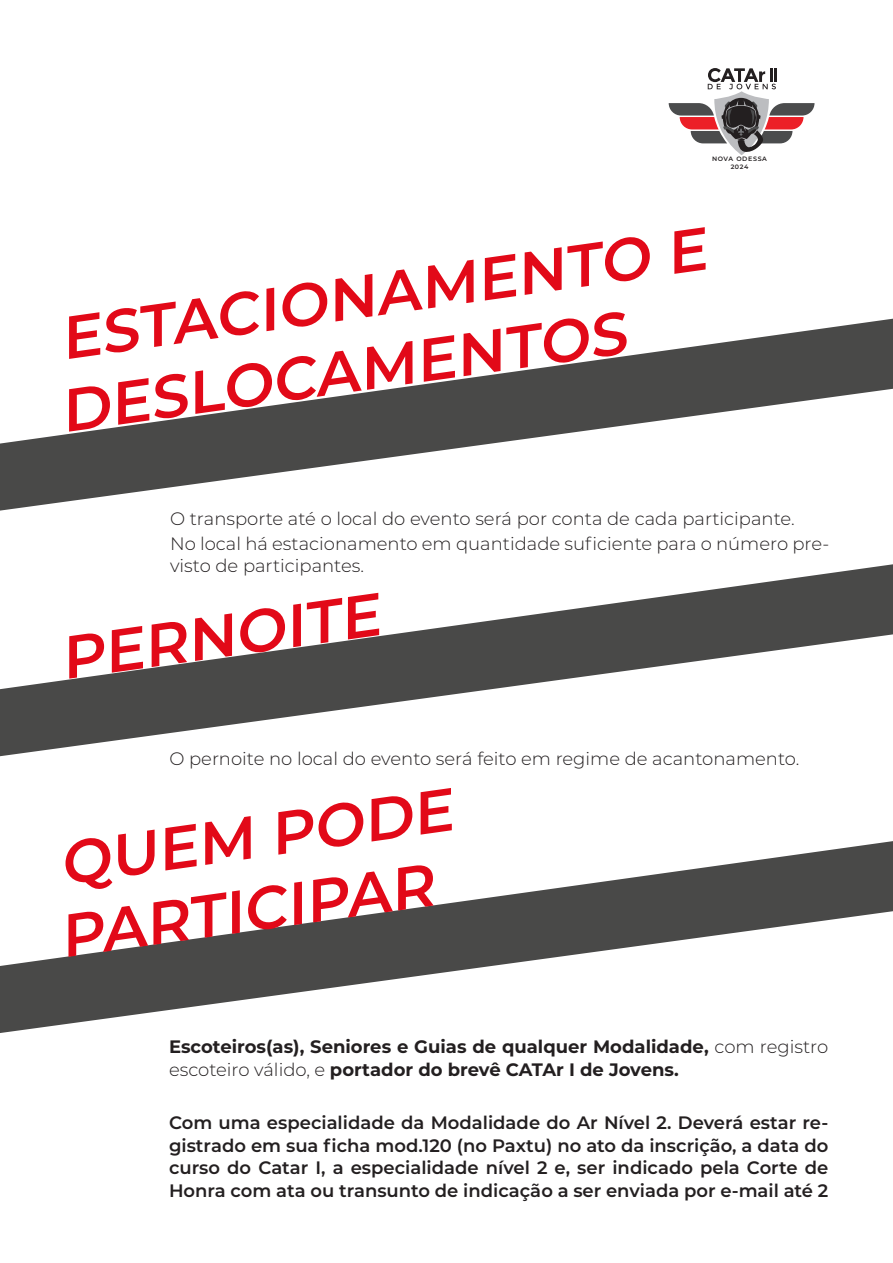
<style>
.page{position:relative;width:893px;height:1263px;background:#fff}
.page>*{position:absolute;margin:0;border:0;box-sizing:border-box;transform-origin:0 0}
.sub1{font:600 60px/72px "Montserrat";color:#e20918}
.texto{font:600 18px/22.5px "Montserrat";color:#231f20;text-align:justify}
.texto_destaque{font:300 18px/21.6px "Montserrat";color:#231f20}
.texto-2{font:700 18px/22.5px "Montserrat";color:#231f20}
.t1{font:600 6.3px/7.6px "Montserrat";letter-spacing:.1em;color:#231f20;text-align:center}
.s1{font-weight:300}
</style>
<div class="page">
<svg style="left:669px;top:68px;width:145px;height:87px"></svg>
<svg style="left:0;top:319px;width:893px;height:192px"></svg>
<svg style="left:0;top:564px;width:893px;height:192px"></svg>
<svg style="left:0;top:841px;width:893px;height:192px"></svg>
<p class="t1" style="left:712px;top:155px;width:57px">NOVA ODESSA<br>2024</p>
<p class="sub1" style="left:45px;top:302px;width:663px;rotate:-8deg">ESTACIONAMENTO E<br>DESLOCAMENTOS</p>
<p class="texto_destaque" style="left:170px;top:507px;width:626px">O transporte até o local do evento será por conta de cada participante.</p>
<p class="texto_destaque" style="left:170px;top:533px;width:661px">No local há estacionamento em quantidade suficiente para o número pre&shy;visto de participantes.</p>
<p class="sub1" style="left:55px;top:620px;width:323px;rotate:-8deg">PERNOITE</p>
<p class="texto_destaque" style="left:169px;top:747px;width:631px">O pernoite no local do evento será feito em regime de acantonamento.</p>
<p class="sub1" style="left:45px;top:827px;width:407px;rotate:-8deg">QUEM PODE<br>PARTICIPAR</p>
<p class="texto-2" style="left:169px;top:1035px;width:661px">Escoteiros(as), Seniores e Guias de qualquer Modalidade, <span class="s1">com registro escoteiro válido, e</span> portador do brevê CATAr I de Jovens.</p>
<p class="texto" style="left:169px;top:1111px;width:661px">Com uma especialidade da Modalidade do Ar Nível 2. Deverá estar re&shy;gistrado em sua ficha mod.120 (no Paxtu) no ato da inscrição, a data do curso do Catar I, a especialidade nível 2 e, ser indicado pela Corte de Honra com ata ou transunto de indicação a ser enviada por e-mail até 2</p>
</div>
